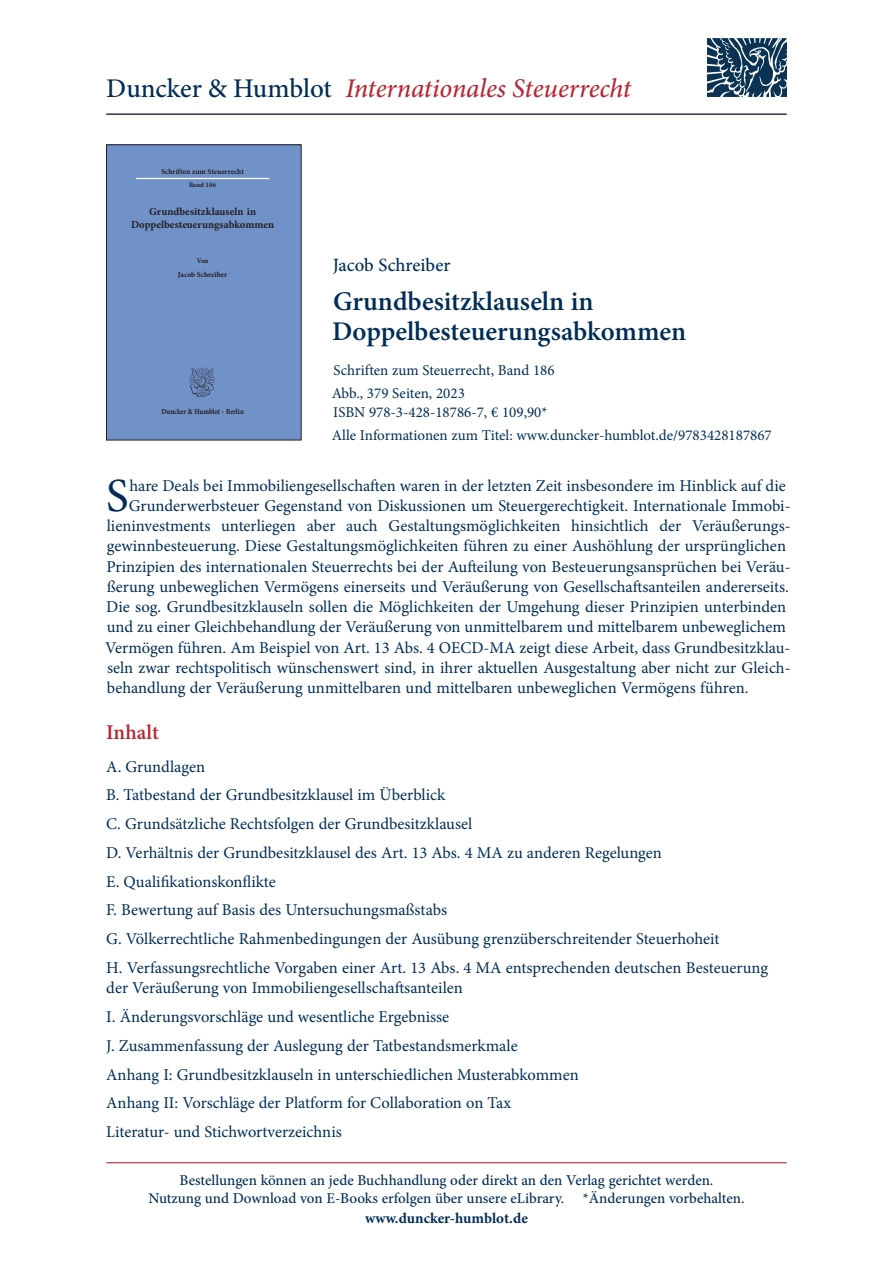
<style>
.page{position:relative;width:893px;height:1263px;background:#fff}
.page>*{position:absolute;margin:0;border:0;box-sizing:border-box;transform-origin:0 0}
.t1{font:47.7px "Minion Pro";color:#002d56}
.t2{font:600 27px/30px "Minion Pro";color:#002d56}
.t3{font:italic 500 27px "Minion Pro";letter-spacing:-.005em;color:#b72837}
.t4{font:600 21px "Minion Pro";color:#b72837}
.t5{font:500 18.75px "Minion Pro";color:#002d56}
.t6{font:16.5px/28.8px "Minion Pro";color:#002d56}
.t7{font:500 15px/18px "Minion Pro";color:#002d56;text-align:center}
.t8{font:15px/23px "Minion Pro";color:#002d56}
.t9{font:700 15px "Minion Pro";color:#002d56}
.t10{font:700 10.65px/12.5px "Minion Pro";color:#231f20;text-align:center}
.t11{font:700 7.8px "Minion Pro";letter-spacing:-.005em;color:#231f20;scale:.86 1}
.t12{font:700 7.8px "Minion Pro";letter-spacing:-.005em;color:#231f20}
.t13{font:700 7.65px "Minion Pro";letter-spacing:.005em;color:#231f20}
.t14{font:700 7.05px "Minion Pro";color:#231f20}
.t15{font:700 6.9px "Minion Pro";letter-spacing:.005em;color:#231f20}
.s1{font-style:normal;color:#002d56}
</style>
<div class="page">
<hr style="left:106px;top:1162px;width:681px;height:1px;background:#b72837">
<div style="left:106px;top:145px;width:195px;height:295px;background:#7192c9"></div>
<hr style="left:136px;top:178px;width:133px;height:1px;background:#fff">
<img style="left:189px;top:367px;width:26px;height:30px">
<div style="left:106px;top:145px;width:195px;height:295px;border:1px solid #231f20"></div>
<img style="left:707px;top:38px;width:79px;height:59px">
<hr style="left:106px;top:114px;width:681px;height:1px;background:#002d56">
<h2 class="t3" style="left:106px;top:70px;width:526px"><span class="s1">Duncker &amp; Humblot</span> Internationales Steuerrecht</h2>
<p class="t13" style="left:161px;top:167px;width:84px">Schriften zum Steuerrecht</p>
<p class="t15" style="left:189px;top:180px;width:29px">Band 186</p>
<p class="t10" style="left:131px;top:205px;width:145px">Grundbesitzklauseln in<br>Doppelbesteuerungsabkommen</p>
<p class="t14" style="left:197px;top:256px;width:13px">Von</p>
<p class="t12" style="left:178px;top:269px;width:51px">Jacob Schreiber</p>
<p class="t11" style="left:161px;top:406px;width:97px">Duncker &amp; Humblot · Berlin</p>
<p class="t5" style="left:333px;top:253px;width:119px">Jacob Schreiber</p>
<h2 class="t2" style="left:332px;top:286px;width:355px">Grundbesitzklauseln in<br>Doppelbesteuerungsabkommen</h2>
<p class="t8" style="left:332px;top:359px;width:224px">Schriften zum Steuerrecht, Band 186<br>Abb., 379 Seiten, 2023</p>
<p class="t8" style="left:332px;top:401px;width:442px">ISBN 978-3-428-18786-7, € 109,90*<br>Alle Informationen zum Titel: www.duncker-humblot.de/9783428187867</p>
<h1 class="t1" style="left:106px;top:464px;width:24px">S</h1>
<p class="t6" style="left:130px;top:471px;width:658px">hare Deals bei Immobiliengesellschaften waren in der letzten Zeit insbesondere im Hinblick auf die</p>
<p class="t6" style="left:129px;top:491px;width:663px">Grunderwerbsteuer Gegenstand von Diskussionen um Steuergerechtigkeit. Internationale Immobi-</p>
<p class="t6" style="left:107px;top:511px;width:685px">lieninvestments unterliegen aber auch Gestaltungsmöglichkeiten hinsichtlich der Veräußerungs-</p>
<p class="t6" style="left:107px;top:532px;width:681px">gewinnbesteuerung. Diese Gestaltungsmöglichkeiten führen zu einer Aushöhlung der ursprünglichen</p>
<p class="t6" style="left:106px;top:552px;width:686px">Prinzipien des internationalen Steuerrechts bei der Aufteilung von Besteuerungsansprüchen bei Veräu-</p>
<p class="t6" style="left:107px;top:572px;width:684px">ßerung unbeweglichen Vermögens einerseits und Veräußerung von Gesellschaftsanteilen andererseits.</p>
<p class="t6" style="left:106px;top:592px;width:681px">Die sog. Grundbesitzklauseln sollen die Möglichkeiten der Umgehung dieser Prinzipien unterbinden</p>
<p class="t6" style="left:107px;top:613px;width:681px">und zu einer Gleichbehandlung der Veräußerung von unmittelbarem und mittelbarem unbeweglichem</p>
<p class="t6" style="left:105px;top:633px;width:687px">Vermögen führen. Am Beispiel von Art. 13 Abs. 4 OECD-MA zeigt diese Arbeit, dass Grundbesitzklau-</p>
<p class="t6" style="left:107px;top:653px;width:685px">seln zwar rechtspolitisch wünschenswert sind, in ihrer aktuellen Ausgestaltung aber nicht zur Gleich-</p>
<p class="t6" style="left:107px;top:673px;width:643px">behandlung der Veräußerung unmittelbaren und mittelbaren unbeweglichen Vermögens führen.</p>
<p class="t4" style="left:106px;top:717px;width:54px">Inhalt</p>
<p class="t6" style="left:106px;top:752px;width:663px">A. Grundlagen<br>B. Tatbestand der Grundbesitzklausel im Überblick<br>C. Grundsätzliche Rechtsfolgen der Grundbesitzklausel<br>D. Verhältnis der Grundbesitzklausel des Art. 13 Abs. 4 MA zu anderen Regelungen<br>E. Qualifikationskonflikte<br>F. Bewertung auf Basis des Untersuchungsmaßstabs<br>G. Völkerrechtliche Rahmenbedingungen der Ausübung grenzüberschreitender Steuerhoheit<br>H. Verfassungsrechtliche Vorgaben einer Art. 13 Abs. 4 MA entsprechenden deutschen Besteuerung</p>
<p class="t6" style="left:106px;top:974px;width:474px">der Veräußerung von Immobiliengesellschaftsanteilen<br>I. Änderungsvorschläge und wesentliche Ergebnisse<br>J. Zusammenfassung der Auslegung der Tatbestandsmerkmale<br>Anhang I: Grundbesitzklauseln in unterschiedlichen Musterabkommen Anhang II: Vorschläge der Platform for Collaboration on Tax<br>Literatur- und Stichwortverzeichnis</p>
<p class="t7" style="left:148px;top:1171px;width:598px">Bestellungen können an jede Buchhandlung oder direkt an den Verlag gerichtet werden.<br>Nutzung und Download von E-Books erfolgen über unsere eLibrary. *Änderungen vorbehalten.</p>
<p class="t9" style="left:365px;top:1207px;width:164px">www.duncker-humblot.de</p>
</div>
